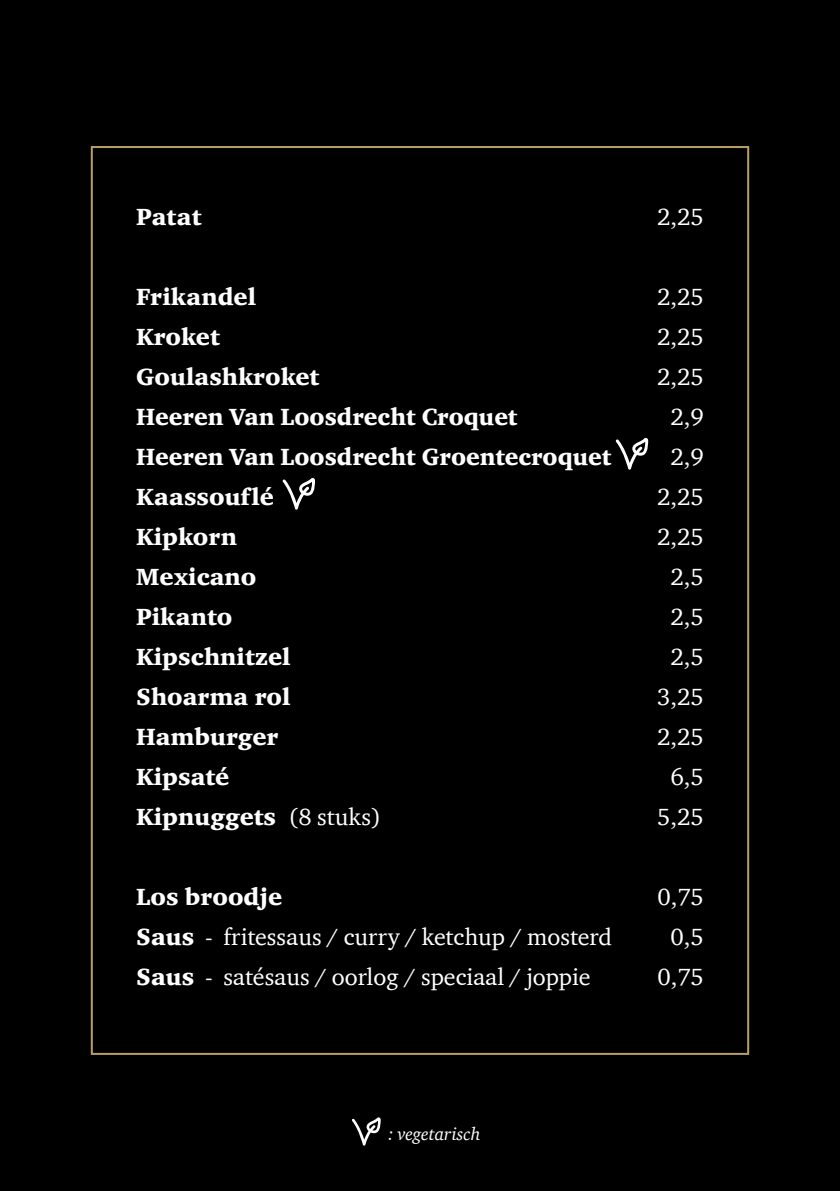
<style>
.page{position:relative;width:840px;height:1191px;background:#fff}
.page>*{position:absolute;margin:0;border:0;box-sizing:border-box;transform-origin:0 0}
.t1{font:24px "Charter ITC Blac";color:#fff}
.t2{font:24px "Charter ITC";color:#fff}
.t3{font:italic 18px "Charter ITC";color:#fff}
.s1{font-family:"Charter ITC"}
.s2{font-family:"Charter ITC Blac"}
</style>
<div class="page">
<div style="left:0;top:0;width:839px;height:1191px;background:#000"></div>
<svg style="left:352px;top:1117px;width:29px;height:28px"></svg>
<svg style="left:282px;top:478px;width:33px;height:31px"></svg>
<svg style="left:615px;top:438px;width:33px;height:31px"></svg>
<p class="t1" style="left:136px;top:202px;width:67px">Patat</p>
<p class="t2" style="left:656px;top:202px;width:48px">2,25</p>
<p class="t1" style="left:136px;top:282px;width:121px">Frikandel</p>
<p class="t2" style="left:656px;top:282px;width:48px">2,25</p>
<p class="t1" style="left:136px;top:322px;width:85px">Kroket</p>
<p class="t2" style="left:656px;top:322px;width:48px">2,25</p>
<p class="t1" style="left:136px;top:362px;width:184px">Goulashkroket</p>
<p class="t2" style="left:656px;top:362px;width:48px">2,25</p>
<p class="t1" style="left:136px;top:402px;width:382px">Heeren Van Loosdrecht Croquet</p>
<p class="t2" style="left:670px;top:402px;width:35px">2,9</p>
<p class="t1" style="left:136px;top:442px;width:476px">Heeren Van Loosdrecht Groentecroquet</p>
<p class="t2" style="left:670px;top:442px;width:35px">2,9</p>
<p class="t1" style="left:136px;top:482px;width:139px">Kaassouflé</p>
<p class="t2" style="left:656px;top:482px;width:48px">2,25</p>
<p class="t1" style="left:136px;top:522px;width:102px">Kipkorn</p>
<p class="t2" style="left:656px;top:522px;width:48px">2,25</p>
<p class="t1" style="left:136px;top:562px;width:122px">Mexicano</p>
<p class="t2" style="left:670px;top:562px;width:35px">2,5</p>
<p class="t1" style="left:136px;top:602px;width:97px">Pikanto</p>
<p class="t2" style="left:670px;top:602px;width:35px">2,5</p>
<p class="t1" style="left:136px;top:642px;width:156px">Kipschnitzel</p>
<p class="t2" style="left:670px;top:642px;width:35px">2,5</p>
<p class="t1" style="left:136px;top:682px;width:156px">Shoarma rol</p>
<p class="t2" style="left:656px;top:682px;width:48px">3,25</p>
<p class="t1" style="left:136px;top:722px;width:144px">Hamburger</p>
<p class="t2" style="left:656px;top:722px;width:48px">2,25</p>
<p class="t1" style="left:136px;top:762px;width:94px">Kipsaté</p>
<p class="t2" style="left:670px;top:762px;width:35px">6,5</p>
<p class="t1" style="left:136px;top:802px;width:246px">Kipnuggets <span class="s1">(8 stuks)</span></p>
<p class="t2" style="left:656px;top:802px;width:48px">5,25</p>
<p class="t1" style="left:136px;top:882px;width:147px">Los broodje</p>
<p class="t2" style="left:657px;top:882px;width:48px">0,75</p>
<p class="t2" style="left:136px;top:922px;width:477px"><span class="s2">Saus</span> - fritessaus / curry / ketchup / mosterd</p>
<p class="t2" style="left:670px;top:922px;width:35px">0,5</p>
<p class="t2" style="left:136px;top:962px;width:456px"><span class="s2">Saus</span> - satésaus / oorlog / speciaal / joppie</p>
<p class="t2" style="left:657px;top:962px;width:48px">0,75</p>
<p class="t3" style="left:388px;top:1123px;width:93px">: vegetarisch</p>
</div>
